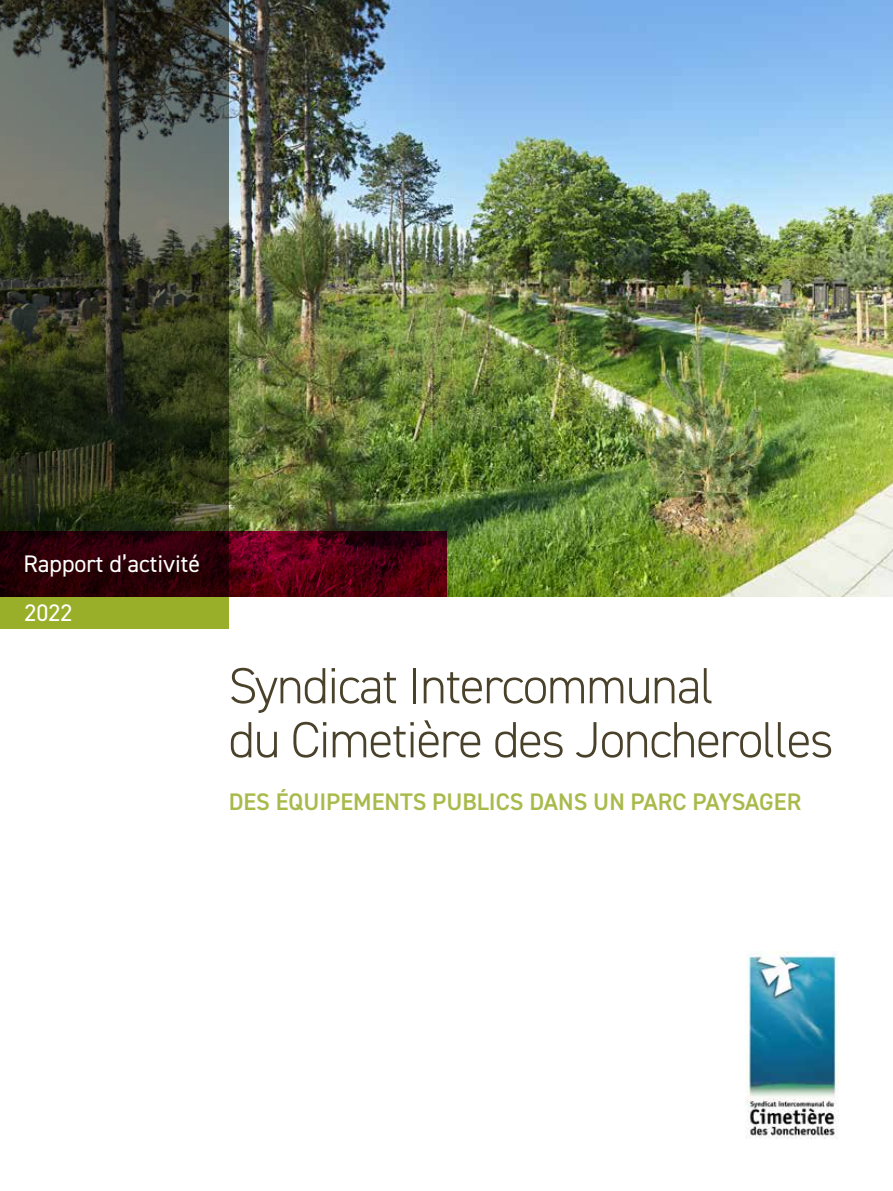
<style>
.page{position:relative;width:893px;height:1191px;background:#fff}
.page>*{position:absolute;margin:0;border:0;box-sizing:border-box;transform-origin:0 0}
.t1{font:300 51px/54px "DIN2014";letter-spacing:-.025em;color:#49412a}
.t2{font:600 24px "DIN2014";color:#a9ba4b}
.t3{font:24px "DIN2014";color:#fff}
</style>
<div class="page">
<div style="left:0;top:597px;width:229px;height:31px;background:#99af29"></div>
<img style="left:229px;top:0;width:664px;height:597px">
<svg style="left:0;top:0;width:229px;height:531px;background:#3f4434"></svg>
<img style="left:745px;top:951px;width:94px;height:187px">
<svg style="left:0;top:531px;width:446px;height:66px;background:#3e000d"></svg>
<p class="t3" style="left:23px;top:548px;width:178px">Rapport d’activité</p>
<p class="t3" style="left:24px;top:598px;width:50px">2022</p>
<p class="t1" style="left:229px;top:659px;width:607px">Syndicat Intercommunal<br>du Cimetière des Joncherolles</p>
<p class="t2" style="left:229px;top:785px;width:574px">DES ÉQUIPEMENTS PUBLICS DANS UN PARC PAYSAGER</p>
</div>
